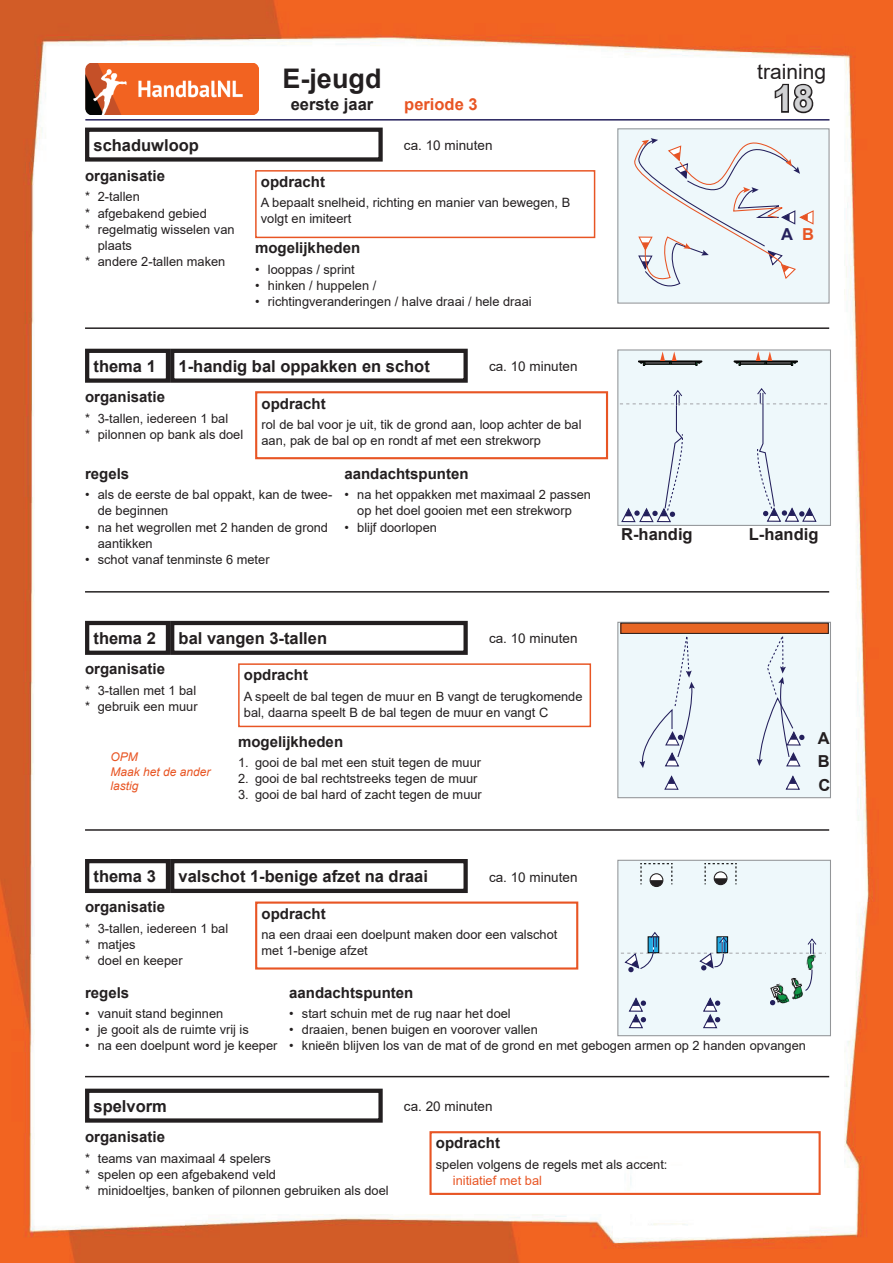
<style>
.page{position:relative;width:893px;height:1263px;background:#fff}
.page>*{position:absolute;margin:0;border:0;box-sizing:border-box;transform-origin:0 0}
.t1{font:700 36px "Arial";color:#d1d2d4}
.t2{font:700 27px "Arial";color:#231f20}
.t3{font:21px "Arial";color:#231f20}
.t4{font:700 16.5px/23.1px "Arial";color:#231f20;text-align:justify}
.t5{font:700 16.5px "Arial";color:#e85524}
.t6{font:700 16.5px "Arial";color:#24205c}
.t7{font:700 15px "Arial";color:#231f20}
.t8{font:13.5px "Arial";color:#231f20}
.t9{font:12.9px/16.2px "Arial";color:#231f20}
.t10{font:12.9px "Arial";color:#e85524}
.t11{font:italic 12px/14.4px "Arial";color:#e85524}
.s1{color:#e85524}
</style>
<div class="page">
<img style="left:0;top:0;width:893px;height:1263px">
<hr style="left:85px;top:119px;width:744px;height:2px;background:#24205c">
<svg style="left:773px;top:82px;width:42px;height:33px"></svg>
<img style="left:85px;top:64px;width:174px;height:50px">
<hr style="left:85px;top:829px;width:744px;height:2px;background:#231f20">
<hr style="left:85px;top:327px;width:744px;height:2px;background:#231f20">
<hr style="left:85px;top:1076px;width:744px;height:1px;background:#231f20">
<hr style="left:85px;top:591px;width:744px;height:2px;background:#231f20">
<div style="left:85px;top:1089px;width:298px;height:34px;border:4px solid #231f20"></div>
<div style="left:429px;top:1131px;width:392px;height:64px;border:2px solid #e85524"></div>
<div style="left:255px;top:170px;width:340px;height:68px;border:1px solid #e85524"></div>
<div style="left:85px;top:128px;width:298px;height:34px;border:4px solid #231f20"></div>
<div style="left:618px;top:129px;width:211px;height:174px;background:#eef8fb"></div>
<div style="left:617px;top:128px;width:213px;height:176px;border:1px solid #939598"></div>
<svg style="left:634px;top:138px;width:180px;height:149px"></svg>
<div style="left:170px;top:621px;width:298px;height:34px;border:4px solid #231f20"></div>
<div style="left:85px;top:621px;width:85px;height:34px;border:4px solid #231f20"></div>
<div style="left:238px;top:663px;width:353px;height:64px;border:1px solid #e85524"></div>
<div style="left:618px;top:622px;width:212px;height:176px;background:#eef8fb"></div>
<div style="left:617px;top:622px;width:214px;height:176px;border:1px solid #939598"></div>
<div style="left:621px;top:623px;width:207px;height:10px;background:#e76624"></div>
<div style="left:621px;top:623px;width:207px;height:11px;border:1px solid #231f20"></div>
<svg style="left:664px;top:775px;width:15px;height:15px"></svg>
<svg style="left:785px;top:775px;width:15px;height:15px"></svg>
<svg style="left:639px;top:632px;width:56px;height:136px"></svg>
<svg style="left:757px;top:636px;width:47px;height:131px"></svg>
<div style="left:170px;top:349px;width:298px;height:34px;border:4px solid #231f20"></div>
<div style="left:255px;top:391px;width:353px;height:68px;border:2px solid #e85524"></div>
<div style="left:85px;top:349px;width:85px;height:34px;border:4px solid #231f20"></div>
<div style="left:618px;top:350px;width:212px;height:175px;background:#eef8fb"></div>
<div style="left:617px;top:349px;width:214px;height:177px;border:1px solid #939598"></div>
<div style="left:638px;top:361px;width:64px;height:1px;border:1px solid #050504"></div>
<svg style="left:639px;top:351px;width:62px;height:15px"></svg>
<div style="left:734px;top:361px;width:64px;height:1px;border:1px solid #050504"></div>
<svg style="left:735px;top:351px;width:62px;height:15px"></svg>
<svg style="left:620px;top:388px;width:207px;height:135px"></svg>
<div style="left:255px;top:901px;width:323px;height:68px;border:2px solid #e85524"></div>
<div style="left:618px;top:860px;width:212px;height:176px;background:#eef8fb"></div>
<div style="left:617px;top:860px;width:214px;height:176px;border:1px solid #939598"></div>
<div style="left:650px;top:873px;width:13px;height:14px;border:1px solid #231f20;border-radius:50%"></div>
<svg style="left:640px;top:863px;width:32px;height:23px"></svg>
<svg style="left:705px;top:863px;width:31px;height:22px"></svg>
<div style="left:170px;top:859px;width:298px;height:34px;border:4px solid #231f20"></div>
<div style="left:85px;top:859px;width:85px;height:34px;border:4px solid #231f20"></div>
<svg style="left:621px;top:932px;width:205px;height:97px"></svg>
<h2 class="t2" style="left:282px;top:59px;width:101px">E-jeugd</h2>
<p class="t4" style="left:291px;top:93px;width:84px">eerste jaar</p>
<p class="t5" style="left:404px;top:92px;width:75px">periode 3</p>
<p class="t4" style="left:94px;top:133px;width:107px">schaduwloop</p>
<p class="t8" style="left:404px;top:136px;width:90px">ca. 10 minuten</p>
<p class="t7" style="left:85px;top:165px;width:82px">organisatie</p>
<p class="t9" style="left:85px;top:189px;width:56px">* 2-tallen</p>
<p class="t9" style="left:85px;top:205px;width:123px">* afgebakend gebied</p>
<p class="t9" style="left:85px;top:221px;width:151px">* regelmatig wisselen van</p>
<p class="t9" style="left:98px;top:237px;width:36px">plaats</p>
<p class="t9" style="left:85px;top:254px;width:142px">* andere 2-tallen maken</p>
<p class="t7" style="left:261px;top:171px;width:66px">opdracht</p>
<p class="t9" style="left:261px;top:194px;width:311px">A bepaalt snelheid, richting en manier van bewegen, B volgt en imiteert</p>
<p class="t7" style="left:255px;top:237px;width:107px">mogelijkheden</p>
<p class="t9" style="left:255px;top:261px;width:101px">• looppas / sprint</p>
<p class="t9" style="left:255px;top:277px;width:123px">• hinken / huppelen /</p>
<p class="t9" style="left:255px;top:293px;width:278px">• richtingveranderingen / halve draai / hele draai</p>
<p class="t4" style="left:94px;top:355px;width:64px">thema 1</p>
<p class="t4" style="left:179px;top:355px;width:253px">1-handig bal oppakken en schot</p>
<p class="t8" style="left:489px;top:357px;width:90px">ca. 10 minuten</p>
<p class="t7" style="left:85px;top:386px;width:82px">organisatie</p>
<p class="t9" style="left:85px;top:410px;width:160px">* 3-tallen, iedereen 1 bal<br>* pilonnen op bank als doel</p>
<p class="t7" style="left:261px;top:393px;width:66px">opdracht</p>
<p class="t9" style="left:261px;top:416px;width:322px">rol de bal voor je uit, tik de grond aan, loop achter de bal aan, pak de bal op en rondt af met een strekworp</p>
<p class="t7" style="left:344px;top:463px;width:126px">aandachtspunten</p>
<p class="t9" style="left:344px;top:486px;width:248px;text-align:center">• na het oppakken met maximaal 2 passen op het doel gooien met een strekworp</p>
<p class="t9" style="left:344px;top:519px;width:94px">• blijf doorlopen</p>
<p class="t7" style="left:85px;top:463px;width:46px">regels</p>
<p class="t9" style="left:98px;top:486px;width:236px;text-indent:-13px">• als de eerste de bal oppakt, kan de twee&shy;de beginnen</p>
<p class="t9" style="left:98px;top:519px;width:232px;text-indent:-13px">• na het wegrollen met 2 handen de grond aantikken</p>
<p class="t9" style="left:85px;top:551px;width:186px">• schot vanaf tenminste 6 meter</p>
<p class="t4" style="left:94px;top:627px;width:64px">thema 2</p>
<p class="t4" style="left:179px;top:627px;width:150px">bal vangen 3-tallen</p>
<p class="t8" style="left:489px;top:629px;width:90px">ca. 10 minuten</p>
<p class="t7" style="left:85px;top:658px;width:82px">organisatie</p>
<p class="t9" style="left:85px;top:682px;width:114px">* 3-tallen met 1 bal * gebruik een muur</p>
<p class="t7" style="left:244px;top:664px;width:66px">opdracht</p>
<p class="t9" style="left:244px;top:688px;width:340px">A speelt de bal tegen de muur en B vangt de terugkomende bal, daarna speelt B de bal tegen de muur en vangt C</p>
<p class="t7" style="left:238px;top:731px;width:107px">mogelijkheden</p>
<p class="t9" style="left:238px;top:754px;width:244px">1. gooi de bal met een stuit tegen de muur</p>
<p class="t9" style="left:238px;top:770px;width:241px">2. gooi de bal rechtstreeks tegen de muur</p>
<p class="t9" style="left:238px;top:787px;width:245px">3. gooi de bal hard of zacht tegen de muur</p>
<p class="t11" style="left:111px;top:750px;width:102px">OPM<br>Maak het de ander lastig</p>
<p class="t4" style="left:94px;top:865px;width:64px">thema 3</p>
<p class="t4" style="left:179px;top:865px;width:251px">valschot 1-benige afzet na draai</p>
<p class="t8" style="left:489px;top:867px;width:90px">ca. 10 minuten</p>
<h3 class="t3" style="left:757px;top:57px;width:70px">training</h3>
<h1 class="t1" style="left:773px;top:73px;width:42px">18</h1>
<p class="t6" style="left:781px;top:222px;width:34px">A <span class="s1">B</span></p>
<p class="t4" style="left:621px;top:523px;width:73px">R-handig</p>
<p class="t4" style="left:749px;top:523px;width:71px">L-handig</p>
<p class="t4" style="left:818px;top:727px;width:14px">A B C</p>
<p class="t7" style="left:85px;top:896px;width:82px">organisatie</p>
<p class="t9" style="left:85px;top:920px;width:145px">* 3-tallen, iedereen 1 bal * matjes<br>* doel en keeper</p>
<p class="t7" style="left:261px;top:903px;width:66px">opdracht</p>
<p class="t9" style="left:261px;top:926px;width:297px">na een draai een doelpunt maken door een valschot met 1-benige afzet</p>
<p class="t7" style="left:289px;top:982px;width:126px">aandachtspunten</p>
<p class="t9" style="left:289px;top:1005px;width:223px">• start schuin met de rug naar het doel</p>
<p class="t9" style="left:289px;top:1021px;width:250px">• draaien, benen buigen en voorover vallen</p>
<p class="t9" style="left:289px;top:1038px;width:518px">• knieën blijven los van de mat of de grond en met gebogen armen op 2 handen opvangen</p>
<p class="t7" style="left:85px;top:982px;width:46px">regels</p>
<p class="t9" style="left:85px;top:1005px;width:140px">• vanuit stand beginnen</p>
<p class="t9" style="left:85px;top:1021px;width:165px">• je gooit als de ruimte vrij is</p>
<p class="t9" style="left:85px;top:1038px;width:194px">• na een doelpunt word je keeper</p>
<p class="t4" style="left:94px;top:1094px;width:75px">spelvorm</p>
<p class="t7" style="left:85px;top:1126px;width:82px">organisatie</p>
<p class="t9" style="left:85px;top:1150px;width:305px">* teams van maximaal 4 spelers<br>* spelen op een afgebakend veld<br>* minidoeltjes, banken of pilonnen gebruiken als doel</p>
<p class="t8" style="left:404px;top:1097px;width:90px">ca. 20 minuten</p>
<p class="t7" style="left:436px;top:1132px;width:66px">opdracht</p>
<p class="t9" style="left:436px;top:1156px;width:233px">spelen volgens de regels met als accent:</p>
<p class="t10" style="left:453px;top:1172px;width:91px">initiatief met bal</p>
</div>
